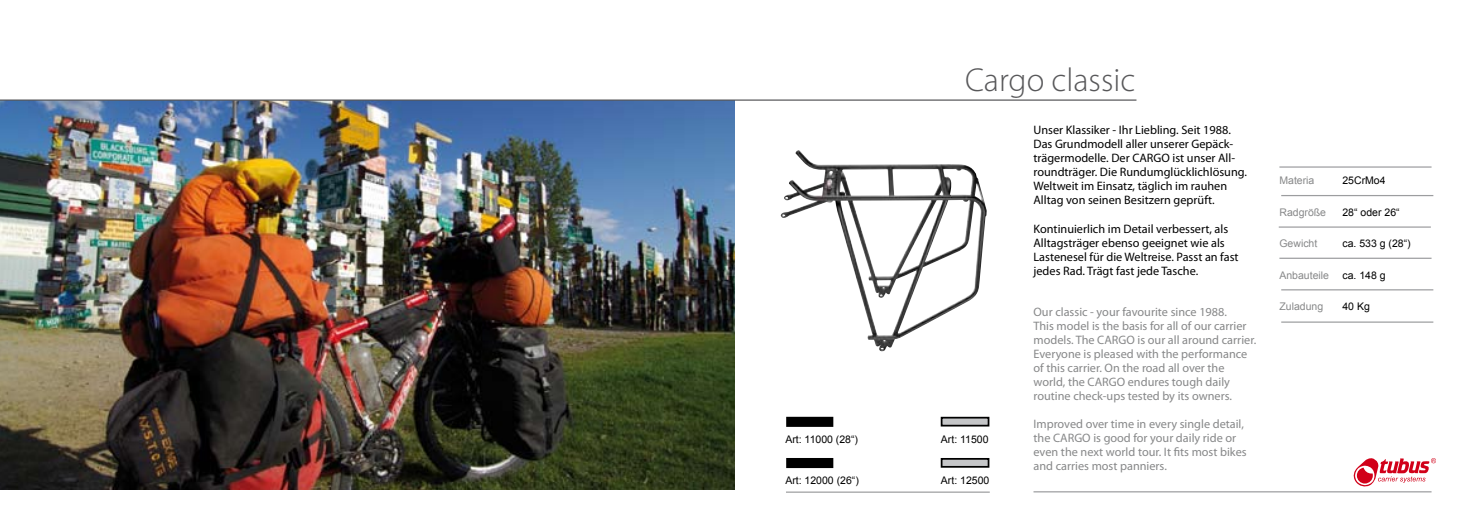
<style>
.page{position:relative;width:1469px;height:521px;background:#fff}
.page>*{position:absolute;margin:0;border:0;box-sizing:border-box;transform-origin:0 0}
.t1{font:300 33.25px "Myriad Pro";color:#58585a}
.t2{font:12.25px/14px "Myriad Pro";color:#878889}
.t3{font:12.25px/14px "Myriad Pro";color:#000}
.t4{font:10.5px "Arial";color:#000}
.t5{font:10.5px "Arial";color:#878889}
.s1{color:#fff}
</style>
<div class="page">
<hr style="left:786px;top:491px;width:203px;height:2px;background:#9c9d9f">
<hr style="left:1033px;top:491px;width:398px;height:1px;background:#9c9d9f">
<img style="left:780px;top:150px;width:206px;height:202px">
<hr style="left:1279px;top:166px;width:152px;height:2px;background:#9c9d9f">
<hr style="left:1281px;top:195px;width:152px;height:1px;background:#9c9d9f">
<hr style="left:1278px;top:226px;width:152px;height:2px;background:#9c9d9f">
<hr style="left:1279px;top:258px;width:152px;height:1px;background:#9c9d9f">
<hr style="left:1281px;top:289px;width:152px;height:1px;background:#9c9d9f">
<div style="left:787px;top:459px;width:45px;height:8px;background:#000"></div>
<div style="left:786px;top:458px;width:47px;height:10px;border:2px solid #000"></div>
<div style="left:941px;top:459px;width:47px;height:8px;background:#c5c6c8"></div>
<div style="left:940px;top:458px;width:49px;height:10px;border:2px solid #000"></div>
<hr style="left:1281px;top:321px;width:152px;height:2px;background:#9c9d9f">
<svg style="left:1353px;top:458px;width:82px;height:29px"></svg>
<div style="left:787px;top:418px;width:45px;height:8px;background:#000"></div>
<div style="left:786px;top:417px;width:47px;height:10px;border:2px solid #000"></div>
<div style="left:941px;top:418px;width:47px;height:8px;background:#c5c6c8"></div>
<div style="left:940px;top:417px;width:49px;height:9px;border:2px solid #000"></div>
<img style="left:0;top:101px;width:734px;height:389px">
<hr style="left:0;top:99px;width:1136px;height:2px;background:#58585a">
<h1 class="t1" style="left:965px;top:60px;width:172px">Cargo classic</h1>
<p class="t4" style="left:785px;top:432px;width:74px">Art: 11000 (28“)</p>
<p class="t4" style="left:941px;top:432px;width:49px">Art: 11500</p>
<p class="t4" style="left:785px;top:473px;width:75px">Art: 12000 (26“)</p>
<p class="t4" style="left:941px;top:473px;width:50px">Art: 12500</p>
<p class="t3" style="left:1033px;top:123px;width:215px">Unser Klassiker - Ihr Liebling. Seit 1988.<br>Das Grundmodell aller unserer Gepäck&shy;trägermodelle. Der CARGO ist unser All&shy;roundträger. Die Rundumglücklichlösung.<br>Weltweit im Einsatz, täglich im rauhen Alltag von seinen Besitzern geprüft.</p>
<p class="t3" style="left:1033px;top:221px;width:207px">Kontinuierlich im Detail verbessert, als Alltagsträger ebenso geeignet wie als Lastenesel für die Weltreise. Passt an fast jedes Rad. Trägt fast jede Tasche.</p>
<p class="t2" style="left:1033px;top:304px;width:224px">Our classic - your favourite since 1988.<br>This model is the basis for all of our carrier models. The CARGO is our all around carrier.<br>Everyone is pleased with the performance of this carrier. On the road all over the world, the CARGO endures tough daily routine check-ups tested by its owners.</p>
<p class="t2" style="left:1033px;top:416px;width:215px">Improved over time in every single detail, the CARGO is good for your daily ride or even the next world tour. It fits most bikes and carries most panniers.</p>
<p class="t5" style="left:1279px;top:174px;width:37px">Materia</p>
<p class="t4" style="left:1342px;top:174px;width:45px">25CrMo4</p>
<p class="t5" style="left:1279px;top:205px;width:48px">Radgröße</p>
<p class="t4" style="left:1342px;top:205px;width:59px">28“ oder 26“</p>
<p class="t5" style="left:1279px;top:237px;width:39px">Gewicht</p>
<p class="t4" style="left:1342px;top:237px;width:70px">ca. 533 g (28“)</p>
<p class="t5" style="left:1279px;top:268px;width:51px">Anbauteile</p>
<p class="t4" style="left:1342px;top:268px;width:45px">ca. 148 g</p>
<p class="t5" style="left:1279px;top:300px;width:51px">Zuladung <span class="s1">/</span></p>
<p class="t4" style="left:1342px;top:300px;width:29px">40 Kg</p>
</div>
